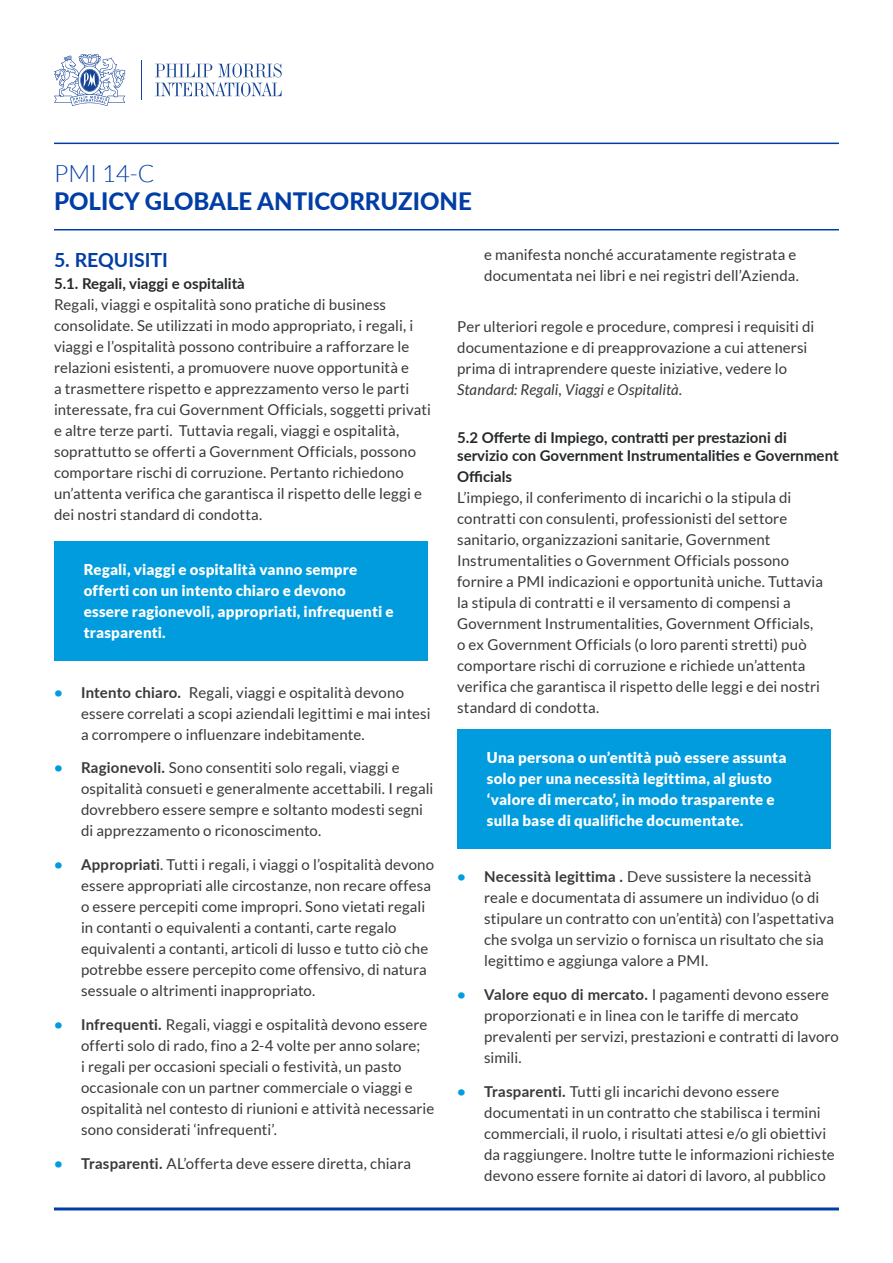
<style>
.page{position:relative;width:893px;height:1263px;background:#fff}
.page>*{position:absolute;margin:0;border:0;box-sizing:border-box;transform-origin:0 0}
.t1{font:800 24px "Lato";color:#003da5}
.t2{font:300 24px "Lato";color:#003da5}
.t3{font:700 19.5px "Lato";color:#003da5}
.t4{font:15px/21px "Lato";letter-spacing:.005em;color:#373a37}
.t5{font:900 15px/21px "Lato";letter-spacing:.01em;color:#fff}
.t6{font:700 15px/18px "Lato";color:#25282a}
.s1{font-weight:700;color:#009cde}
.s2{font-weight:700}
.s3{font-style:italic}
</style>
<div class="page">
<div style="left:54px;top:541px;width:374px;height:119px;background:#009cde"></div>
<div style="left:457px;top:729px;width:374px;height:119px;background:#009cde"></div>
<hr style="left:54px;top:143px;width:785px;height:1px;background:#003da5">
<hr style="left:54px;top:229px;width:785px;height:1px;background:#003da5">
<hr style="left:54px;top:1207px;width:785px;height:3px;background:#003da5">
<hr style="left:141px;top:60px;width:1px;height:40px;background:#174496">
<svg style="left:155px;top:64px;width:127px;height:32px"></svg>
<svg style="left:54px;top:54px;width:71px;height:52px"></svg>
<h1 class="t2" style="left:54px;top:160px;width:102px">PMI 14-C</h1>
<h1 class="t1" style="left:54px;top:183px;width:419px">POLICY GLOBALE ANTICORRUZIONE</h1>
<h2 class="t3" style="left:54px;top:246px;width:116px">5. REQUISITI</h2>
<p class="t6" style="left:54px;top:274px;width:192px">5.1. Regali, viaggi e ospitalità</p>
<p class="t4" style="left:54px;top:294px;width:379px">Regali, viaggi e ospitalità sono pratiche di business consolidate. Se utilizzati in modo appropriato, i regali, i viaggi e l’ospitalità possono contribuire a rafforzare le relazioni esistenti, a promuovere nuove opportunità e<br>a trasmettere rispetto e apprezzamento verso le parti interessate, fra cui Government Officials, soggetti privati e altre terze parti. Tuttavia regali, viaggi e ospitalità, soprattutto se offerti a Government Officials, possono comportare rischi di corruzione. Pertanto richiedono un’attenta verifica che garantisca il rispetto delle leggi e dei nostri standard di condotta.</p>
<p class="t5" style="left:84px;top:559px;width:311px">Regali, viaggi e ospitalità vanno sempre offerti con un intento chiaro e devono essere ragionevoli, appropriati, infrequenti e trasparenti.</p>
<p class="t4" style="left:81px;top:681px;width:351px;text-indent:-27px"><span class="s1">•</span> <span class="s2">Intento chiaro.</span> Regali, viaggi e ospitalità devono essere correlati a scopi aziendali legittimi e mai intesi a corrompere o influenzare indebitamente.</p>
<p class="t4" style="left:81px;top:757px;width:354px;text-indent:-27px"><span class="s1">•</span> <span class="s2">Ragionevoli.</span> Sono consentiti solo regali, viaggi e ospitalità consueti e generalmente accettabili. I regali dovrebbero essere sempre e soltanto modesti segni di apprezzamento o riconoscimento.</p>
<p class="t4" style="left:81px;top:854px;width:355px;text-indent:-27px"><span class="s1">•</span> <span class="s2">Appropriati</span>. Tutti i regali, i viaggi o l’ospitalità devono essere appropriati alle circostanze, non recare offesa o essere percepiti come impropri. Sono vietati regali in contanti o equivalenti a contanti, carte regalo equivalenti a contanti, articoli di lusso e tutto ciò che potrebbe essere percepito come offensivo, di natura sessuale o altrimenti inappropriato.</p>
<p class="t4" style="left:81px;top:1014px;width:355px;text-indent:-27px"><span class="s1">•</span> <span class="s2">Infrequenti.</span> Regali, viaggi e ospitalità devono essere offerti solo di rado, fino a 2-4 volte per anno solare;<br>i regali per occasioni speciali o festività, un pasto occasionale con un partner commerciale o viaggi e ospitalità nel contesto di riunioni e attività necessarie sono considerati ‘infrequenti’.</p>
<p class="t4" style="left:54px;top:1152px;width:359px"><span class="s1">•</span> <span class="s2">Trasparenti.</span> AL’offerta deve essere diretta, chiara</p>
<p class="t4" style="left:484px;top:244px;width:316px">e manifesta nonché accuratamente registrata e documentata nei libri e nei registri dell’Azienda.</p>
<p class="t4" style="left:457px;top:316px;width:359px">Per ulteriori regole e procedure, compresi i requisiti di documentazione e di preapprovazione a cui attenersi prima di intraprendere queste iniziative, vedere lo <span class="s3">Standard: Regali, Viaggi e Ospitalità</span>.</p>
<p class="t6" style="left:457px;top:427px;width:383px">5.2 Offerte di Impiego, contratti per prestazioni di servizio con Government Instrumentalities e Government</p>
<p class="t6" style="left:457px;top:467px;width:56px">Officials</p>
<p class="t4" style="left:457px;top:487px;width:367px">L’impiego, il conferimento di incarichi o la stipula di contratti con consulenti, professionisti del settore sanitario, organizzazioni sanitarie, Government Instrumentalities o Government Officials possono fornire a PMI indicazioni e opportunità uniche. Tuttavia la stipula di contratti e il versamento di compensi a Government Instrumentalities, Government Officials, o ex Government Officials (o loro parenti stretti) può comportare rischi di corruzione e richiede un’attenta verifica che garantisca il rispetto delle leggi e dei nostri standard di condotta.</p>
<p class="t5" style="left:487px;top:747px;width:301px">Una persona o un’entità può essere assunta solo per una necessità legittima, al giusto ‘valore di mercato’, in modo trasparente e sulla base di qualifiche documentate.</p>
<p class="t4" style="left:484px;top:866px;width:351px;text-indent:-27px"><span class="s1">•</span> <span class="s2">Necessità legittima .</span> Deve sussistere la necessità reale e documentata di assumere un individuo (o di stipulare un contratto con un’entità) con l’aspettativa che svolga un servizio o fornisca un risultato che sia legittimo e aggiunga valore a PMI.</p>
<p class="t4" style="left:484px;top:984px;width:356px;text-indent:-27px"><span class="s1">•</span> <span class="s2">Valore equo di mercato.</span> I pagamenti devono essere proporzionati e in linea con le tariffe di mercato prevalenti per servizi, prestazioni e contratti di lavoro simili.</p>
<p class="t4" style="left:484px;top:1080px;width:352px;text-indent:-27px"><span class="s1">•</span> <span class="s2">Trasparenti.</span> Tutti gli incarichi devono essere documentati in un contratto che stabilisca i termini commerciali, il ruolo, i risultati attesi e/o gli obiettivi da raggiungere. Inoltre tutte le informazioni richieste devono essere fornite ai datori di lavoro, al pubblico</p>
</div>
